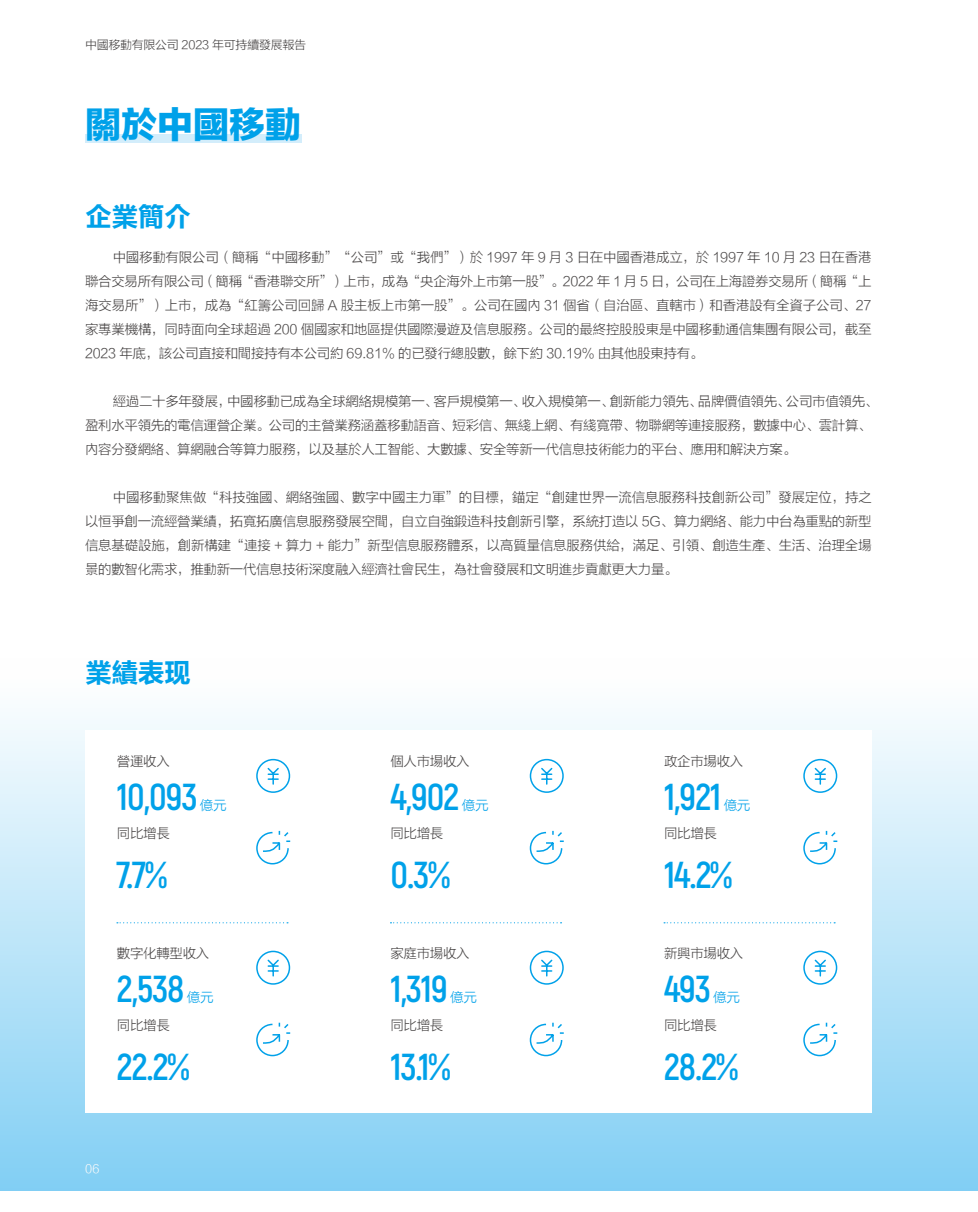
<style>
.page{position:relative;width:978px;height:1212px;background:#fff}
.page>*{position:absolute;margin:0;border:0;box-sizing:border-box;transform-origin:0 0}
.t1{font:700 37.5px "Akrobat";letter-spacing:-.025em;color:#00a1e9}
.t2{font:36px "FZLTTHK GBK1 0";color:#00a1e9}
.t3{font:27px "FZLTCHK GBK1 0";letter-spacing:-.025em;color:#00a1e9}
.t4{font:13.5px/24px "FZLTXHK";letter-spacing:-.025em;color:#4d4a4a;text-align:justify}
.t5{font:13.5px "FZLTXHK";letter-spacing:-.025em;color:#00a1e9}
.t6{font:12px "FZLTXHK";letter-spacing:-.025em;color:#4d4a4a}
.t7{font:12px "FZLTXHK";color:#fff}
</style>
<div class="page">
<div style="left:0;top:658px;width:978px;height:533px;background:linear-gradient(to bottom,#fff,#81cef4)"></div>
<div style="left:85px;top:134px;width:216px;height:8px;background:#d3edfb"></div>
<div style="left:85px;top:730px;width:787px;height:383px;background:#fff"></div>
<svg style="left:117px;top:922px;width:171px;height:1px"></svg>
<svg style="left:390px;top:922px;width:172px;height:1px"></svg>
<svg style="left:664px;top:922px;width:171px;height:1px"></svg>
<div style="left:256px;top:759px;width:34px;height:34px;border:2px solid #00a1e9;border-radius:50%"></div>
<svg style="left:267px;top:767px;width:12px;height:18px"></svg>
<div style="left:530px;top:759px;width:34px;height:34px;border:2px solid #00a1e9;border-radius:50%"></div>
<svg style="left:541px;top:767px;width:12px;height:18px"></svg>
<div style="left:803px;top:759px;width:34px;height:34px;border:2px solid #00a1e9;border-radius:50%"></div>
<svg style="left:814px;top:767px;width:12px;height:18px"></svg>
<svg style="left:256px;top:830px;width:35px;height:35px"></svg>
<svg style="left:529px;top:830px;width:35px;height:35px"></svg>
<svg style="left:803px;top:830px;width:35px;height:35px"></svg>
<div style="left:530px;top:951px;width:34px;height:34px;border:2px solid #00a1e9;border-radius:50%"></div>
<svg style="left:541px;top:959px;width:12px;height:18px"></svg>
<div style="left:803px;top:951px;width:34px;height:34px;border:2px solid #00a1e9;border-radius:50%"></div>
<svg style="left:814px;top:959px;width:12px;height:18px"></svg>
<svg style="left:803px;top:1022px;width:35px;height:35px"></svg>
<svg style="left:529px;top:1022px;width:35px;height:35px"></svg>
<div style="left:256px;top:951px;width:34px;height:34px;border:2px solid #00a1e9;border-radius:50%"></div>
<svg style="left:267px;top:959px;width:12px;height:18px"></svg>
<svg style="left:256px;top:1022px;width:35px;height:35px"></svg>
<p class="t6" style="left:85px;top:38px;width:223px">中國移動有限公司 2023 年可持續發展報告</p>
<h2 class="t2" style="left:85px;top:105px;width:217px">關於中國移動</h2>
<h3 class="t3" style="left:85px;top:201px;width:107px">企業簡介</h3>
<p class="t4" style="left:85px;top:246px;width:788px;text-indent:28px">中國移動有限公司（簡稱“中國移動”“公司”或“我們”）於 1997 年 9 月 3 日在中國香港成立，於 1997 年 10 月 23 日在香港聯合交易所有限公司（簡稱“香港聯交所”）上市，成為“央企海外上市第一股”。2022 年 1 月 5 日，公司在上海證券交易所（簡稱“上海交易所”）上市，成為“紅籌公司回歸 A 股主板上市第一股”。公司在國內 31 個省（自治區、直轄市）和香港設有全資子公司、27家專業機構，同時面向全球超過 200 個國家和地區提供國際漫遊及信息服務。公司的最終控股股東是中國移動通信集團有限公司，截至2023 年底，該公司直接和間接持有本公司約 69.81% 的已發行總股數，餘下約 30.19% 由其他股東持有。</p>
<p class="t4" style="left:85px;top:390px;width:795px;text-align:left;text-indent:28px">經過二十多年發展，中國移動已成為全球網絡規模第一、客戶規模第一、收入規模第一、創新能力領先、品牌價值領先、公司市值領先、盈利水平領先的電信運營企業。公司的主營業務涵蓋移動語音、短彩信、無綫上網、有綫寬帶、物聯網等連接服務，數據中心、雲計算、內容分發網絡、算網融合等算力服務，以及基於人工智能、大數據、安全等新一代信息技術能力的平台、應用和解決方案。</p>
<p class="t4" style="left:85px;top:486px;width:788px;text-indent:28px">中國移動聚焦做“科技強國、網絡強國、數字中國主力軍”的目標，錨定“創建世界一流信息服務科技創新公司”發展定位，持之以恒爭創一流經營業績，拓寬拓廣信息服務發展空間，自立自強鍛造科技創新引擎，系統打造以 5G、算力網絡、能力中台為重點的新型信息基礎設施，創新構建“連接 + 算力 + 能力”新型信息服務體系，以高質量信息服務供給，滿足、引領、創造生產、生活、治理全場景的數智化需求，推動新一代信息技術深度融入經濟社會民生，為社會發展和文明進步貢獻更大力量。</p>
<h3 class="t3" style="left:85px;top:657px;width:107px">業績表现</h3>
<p class="t4" style="left:117px;top:750px;width:54px">營運收入</p>
<p class="t4" style="left:390px;top:750px;width:81px">個人市場收入</p>
<p class="t4" style="left:664px;top:750px;width:81px">政企市場收入</p>
<h1 class="t1" style="left:117px;top:774px;width:82px">10,093</h1>
<p class="t5" style="left:200px;top:797px;width:28px">億元</p>
<h1 class="t1" style="left:390px;top:774px;width:70px">4,902</h1>
<p class="t5" style="left:462px;top:797px;width:28px">億元</p>
<h1 class="t1" style="left:664px;top:774px;width:59px">1,921</h1>
<p class="t5" style="left:724px;top:797px;width:28px">億元</p>
<p class="t4" style="left:117px;top:822px;width:54px">同比增長</p>
<p class="t4" style="left:390px;top:822px;width:54px">同比增長</p>
<p class="t4" style="left:664px;top:822px;width:54px">同比增長</p>
<h1 class="t1" style="left:117px;top:851px;width:52px">7.7%</h1>
<h1 class="t1" style="left:390px;top:851px;width:61px">0.3%</h1>
<h1 class="t1" style="left:664px;top:851px;width:70px">14.2%</h1>
<p class="t4" style="left:117px;top:942px;width:94px">數字化轉型收入</p>
<p class="t4" style="left:390px;top:942px;width:81px">家庭市場收入</p>
<p class="t4" style="left:664px;top:942px;width:81px">新興市場收入</p>
<h1 class="t1" style="left:117px;top:966px;width:69px">2,538</h1>
<p class="t5" style="left:187px;top:989px;width:28px">億元</p>
<h1 class="t1" style="left:390px;top:966px;width:59px">1,319</h1>
<p class="t5" style="left:450px;top:989px;width:28px">億元</p>
<h1 class="t1" style="left:664px;top:966px;width:48px">493</h1>
<p class="t5" style="left:713px;top:989px;width:28px">億元</p>
<p class="t4" style="left:117px;top:1014px;width:54px">同比增長</p>
<p class="t4" style="left:390px;top:1014px;width:54px">同比增長</p>
<p class="t4" style="left:664px;top:1014px;width:54px">同比增長</p>
<h1 class="t1" style="left:117px;top:1043px;width:74px">22.2%</h1>
<h1 class="t1" style="left:390px;top:1043px;width:62px">13.1%</h1>
<h1 class="t1" style="left:664px;top:1043px;width:76px">28.2%</h1>
<p class="t7" style="left:85px;top:1162px;width:16px">06</p>
</div>
